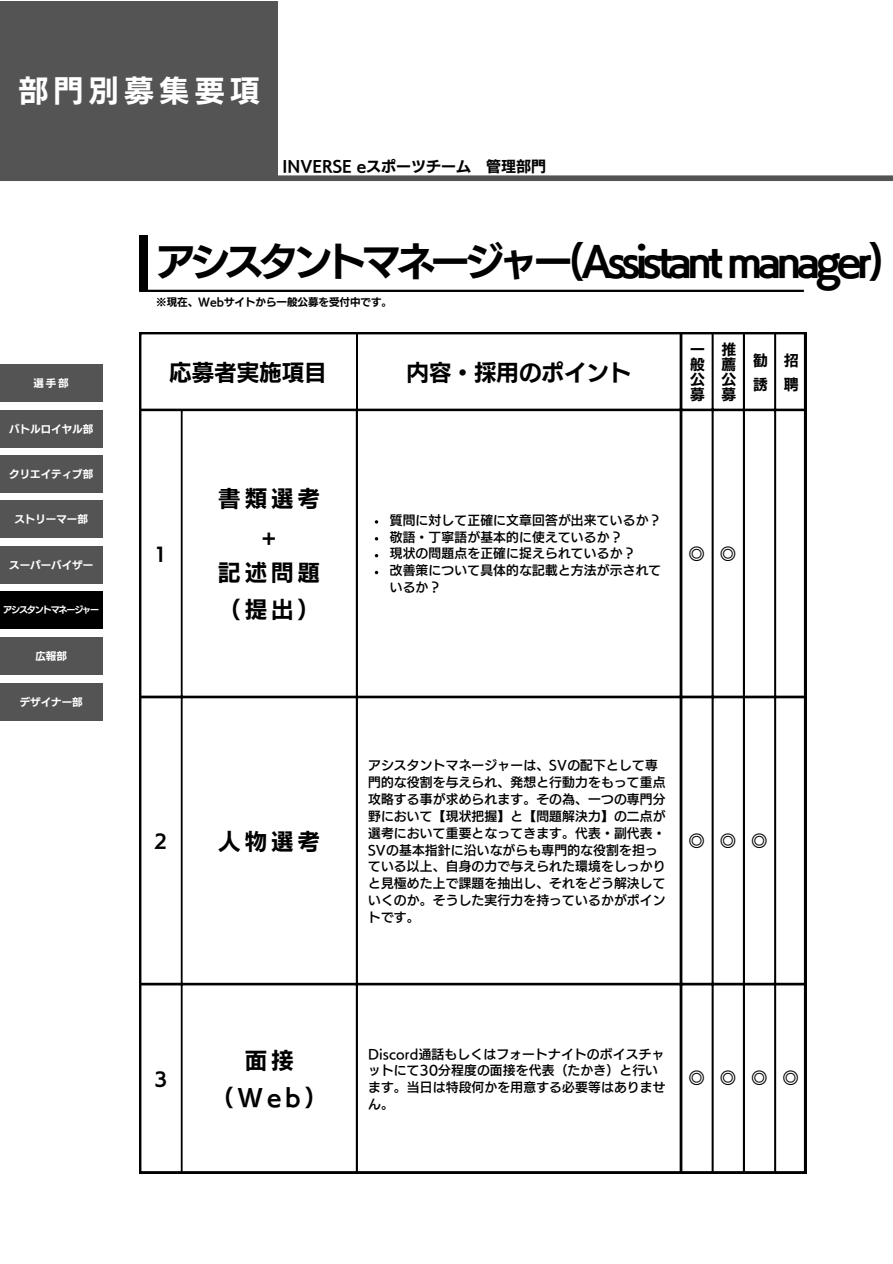
<style>
.page{position:relative;width:893px;height:1264px;background:#fff}
.page>*{position:absolute;margin:0;border:0;box-sizing:border-box;transform-origin:0 0}
.t1{font:39px "Canva UD Kakugo Large Pr 6 N B";letter-spacing:-.12em;color:#000}
.t2{font:30px "Canva UD Kakugo Large Pr 6 N B";letter-spacing:.175em;color:#fff}
.t3{font:22.5px/37px "Canva UD Kakugo Large Pr 6 N B";color:#000;text-align:center}
.t4{font:22.5px/37px "Canva UD Kakugo Large Pr 6 N B";letter-spacing:.175em;color:#000;text-align:center}
.t5{font:18px "Canva UD Kakugo Large Pr 6 N B";color:#000}
.t6{font:16.5px "Canva UD Kakugo Large Pr 6 N B";color:#000}
.t7{font:15px "Canva UD Kakugo Large Pr 6 N B";color:#000}
.t8{font:14.7px/14.7px "Canva UD Kakugo Large Pr 6 N B";color:#000;text-align:justify}
.t9{font:12.75px/16.8px "Canva UD Kakugo Large Pr 6 N DB";letter-spacing:.015em;color:#000}
.t10{font:10.5px "Canva UD Kakugo Large Pr 6 N B";color:#fff}
.t11{font:10.5px "Canva UD Kakugo Large Pr 6 N B";color:#000}
.t12{font:9px "Canva UD Kakugo Large Pr 6 N B";letter-spacing:-.12em;color:#fff}
.s1{color:#fff}
</style>
<div class="page">
<div style="left:0;top:1px;width:278px;height:180px;background:#545454"></div>
<div style="left:0;top:175px;width:892px;height:6px;background:#545454"></div>
<hr style="left:139px;top:290px;width:664px;height:2px;background:#000">
<div style="left:139px;top:235px;width:9px;height:56px;background:#000"></div>
<svg style="left:139px;top:332px;width:667px;height:841px"></svg>
<div style="left:0;top:364px;width:102px;height:37px;background:#545454"></div>
<div style="left:0;top:410px;width:102px;height:37px;background:#545454"></div>
<div style="left:0;top:455px;width:102px;height:37px;background:#545454"></div>
<div style="left:0;top:501px;width:102px;height:37px;background:#545454"></div>
<div style="left:0;top:546px;width:102px;height:37px;background:#545454"></div>
<div style="left:0;top:591px;width:102px;height:37px;background:#000"></div>
<div style="left:0;top:637px;width:102px;height:37px;background:#545454"></div>
<div style="left:0;top:683px;width:102px;height:37px;background:#545454"></div>
<h2 class="t2" style="left:18px;top:76px;width:243px">部門別募集要項</h2>
<p class="t7" style="left:282px;top:159px;width:263px">INVERSE eスポーツチーム 管理部門</p>
<p class="t10" style="left:34px;top:377px;width:37px">選手部</p>
<p class="t10" style="left:9px;top:423px;width:85px">バトルロイヤル部</p>
<p class="t10" style="left:9px;top:468px;width:85px">クリエイティブ部</p>
<p class="t10" style="left:14px;top:514px;width:75px">ストリーマー部</p>
<p class="t10" style="left:9px;top:559px;width:85px">スーパーバイザー</p>
<p class="t12" style="left:3px;top:605px;width:97px">アシスタントマネージャー</p>
<p class="t10" style="left:35px;top:651px;width:33px">広報部</p>
<p class="t10" style="left:20px;top:696px;width:64px">デザイナー部</p>
<h1 class="t1" style="left:156px;top:241px;width:730px">アシスタントマネージャー(Assistant manager)</h1>
<p class="t11" style="left:156px;top:297px;width:237px">※現在、Webサイトから一般公募を受付中です。</p>
<h3 class="t3" style="left:169px;top:353px;width:153px">応募者実施項目</h3>
<h3 class="t3" style="left:406px;top:353px;width:226px">内容・採用のポイント</h3>
<p class="t8" style="left:690px;top:342px;width:16px">一般公募</p>
<p class="t8" style="left:721px;top:342px;width:16px">推薦公募</p>
<p class="t8" style="left:753px;top:348px;width:16px;line-height:24px">勧誘</p>
<p class="t8" style="left:783px;top:348px;width:16px;line-height:23.9px">招聘</p>
<h3 class="t5" style="left:151px;top:545px;width:19px">１</h3>
<h3 class="t4" style="left:218px;top:479px;width:103px">書類選考+<br>記述問題（提出）</h3>
<p class="t9" style="left:390px;top:511px;width:273px">質問に対して正確に文章回答が出来ているか？敬語・丁寧語が基本的に使えているか？<br>現状の問題点を正確に捉えられているか？<br>改善策について具体的な記載と方法が示されているか？</p>
<p class="t6" style="left:688px;top:545px;width:112px">◎◎<span class="s1">◎◎</span></p>
<h3 class="t5" style="left:151px;top:832px;width:19px">２</h3>
<h3 class="t5" style="left:151px;top:1069px;width:19px">３</h3>
<h3 class="t3" style="left:218px;top:823px;width:103px">人物選考</h3>
<p class="t9" style="left:368px;top:757px;width:299px">アシスタントマネージャーは、SVの配下として専門的な役割を与えられ、発想と行動力をもって重点攻略する事が求められます。その為、一つの専門分野において【現状把握】と【問題解決力】の二点が選考において重要となってきます。代表・副代表・<br>SVの基本指針に沿いながらも専門的な役割を担っている以上、自身の力で与えられた環境をしっかりと見極めた上で課題を抽出し、それをどう解決していくのか。そうした実行力を持っているかがポイントです。</p>
<p class="t6" style="left:688px;top:832px;width:112px">◎◎◎<span class="s1">◎</span></p>
<h3 class="t3" style="left:211px;top:1041px;width:118px">面接（Web）</h3>
<p class="t9" style="left:368px;top:1045px;width:299px">Discord通話もしくはフォートナイトのボイスチャットにて30分程度の面接を代表（たかき）と行います。当日は特段何かを用意する必要等はありません。</p>
<p class="t6" style="left:688px;top:1069px;width:112px">◎◎◎◎</p>
</div>
